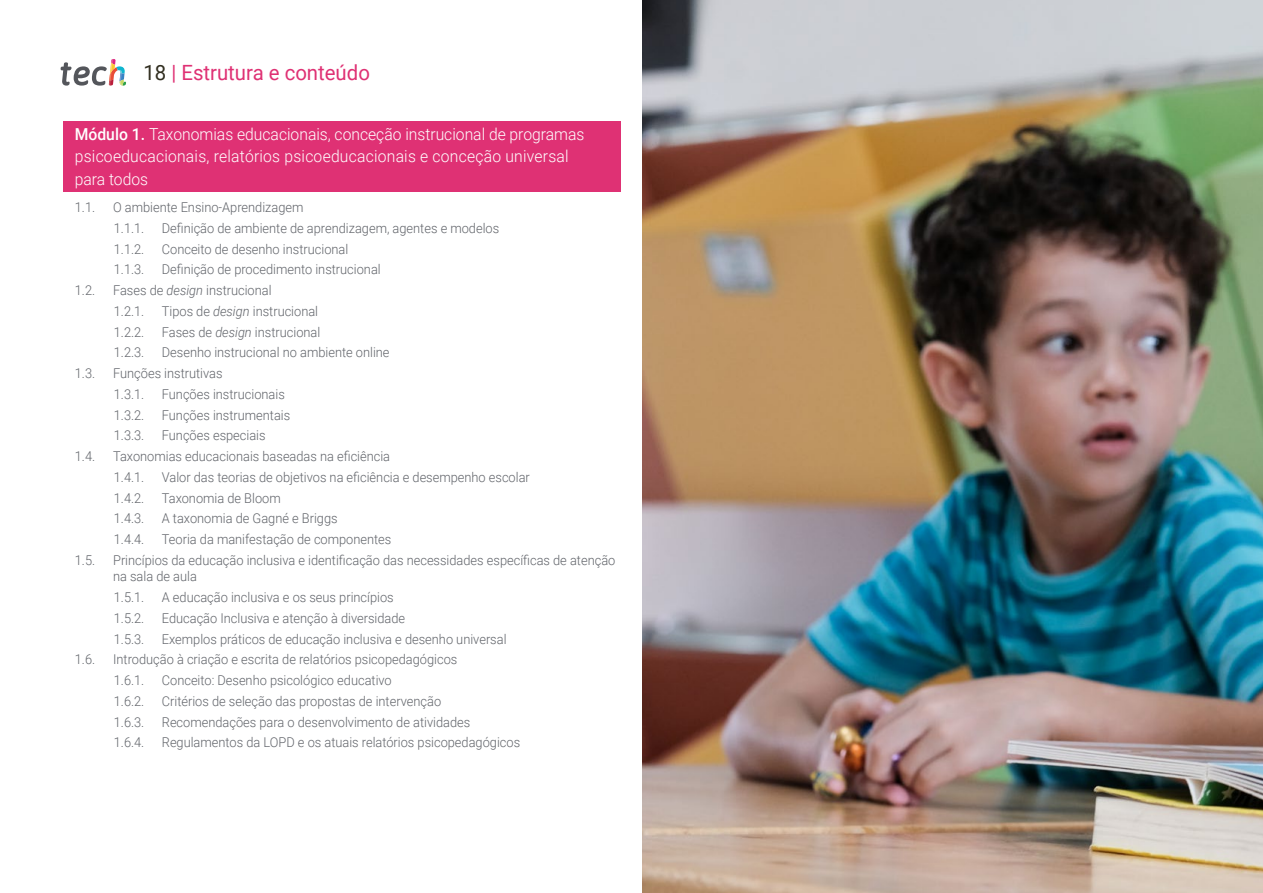
<style>
.page{position:relative;width:1263px;height:893px;background:#fff}
.page>*{position:absolute;margin:0;border:0;box-sizing:border-box;transform-origin:0 0}
.t1{font:21px "Roboto";color:#df3174}
.t2{font:300 16.5px/22.5px "Roboto";letter-spacing:.005em;color:#fff;scale:.95 1}
.t3{font:300 13.5px/20.7px "Roboto";color:#61646a;scale:.95 1}
.s1{color:#312e20}
.s2{font-weight:500}
.s3{font-style:italic}
</style>
<div class="page">
<div style="left:64px;top:121px;width:557px;height:70px;background:#df3174"></div>
<svg style="left:61px;top:59px;width:65px;height:27px"></svg>
<img style="left:642px;top:0;width:621px;height:893px">
<h1 class="t1" style="left:144px;top:57px;width:228px"><span class="s1">18</span> | Estrutura e conteúdo</h1>
<p class="t2" style="left:75px;top:122px;width:538px"><span class="s2">Módulo 1.</span> Taxonomias educacionais, conceção instrucional de programas psicoeducacionais, relatórios psicoeducacionais e conceção universal para todos</p>
<p class="t3" style="left:75px;top:196px;width:23px">1.1.</p>
<p class="t3" style="left:113px;top:196px;width:202px">O ambiente Ensino-Aprendizagem<br>1.1.1.</p>
<p class="t3" style="left:162px;top:217px;width:357px">Definição de ambiente de aprendizagem, agentes e modelos</p>
<p class="t3" style="left:114px;top:238px;width:34px">1.1.2.</p>
<p class="t3" style="left:162px;top:238px;width:198px">Conceito de desenho instrucional</p>
<p class="t3" style="left:114px;top:259px;width:34px">1.1.3.</p>
<p class="t3" style="left:162px;top:259px;width:232px">Definição de procedimento instrucional</p>
<p class="t3" style="left:75px;top:279px;width:23px">1.2.</p>
<p class="t3" style="left:113px;top:279px;width:168px">Fases de <span class="s3">design</span> instrucional<br>1.2.1.</p>
<p class="t3" style="left:162px;top:300px;width:166px">Tipos de <span class="s3">design</span> instrucional</p>
<p class="t3" style="left:114px;top:321px;width:34px">1.2.2.</p>
<p class="t3" style="left:162px;top:321px;width:168px">Fases de <span class="s3">design</span> instrucional</p>
<p class="t3" style="left:114px;top:342px;width:34px">1.2.3.</p>
<p class="t3" style="left:162px;top:342px;width:241px">Desenho instrucional no ambiente online</p>
<p class="t3" style="left:75px;top:362px;width:23px">1.3.</p>
<p class="t3" style="left:113px;top:362px;width:117px">Funções instrutivas<br>1.3.1.</p>
<p class="t3" style="left:162px;top:383px;width:131px">Funções instrucionais</p>
<p class="t3" style="left:114px;top:404px;width:34px">1.3.2.</p>
<p class="t3" style="left:162px;top:404px;width:137px">Funções instrumentais</p>
<p class="t3" style="left:114px;top:425px;width:34px">1.3.3.</p>
<p class="t3" style="left:162px;top:425px;width:111px">Funções especiais</p>
<p class="t3" style="left:75px;top:445px;width:23px">1.4.</p>
<p class="t3" style="left:113px;top:445px;width:293px">Taxonomias educacionais baseadas na eficiência<br>1.4.1.</p>
<p class="t3" style="left:162px;top:466px;width:389px">Valor das teorias de objetivos na eficiência e desempenho escolar</p>
<p class="t3" style="left:114px;top:487px;width:34px">1.4.2.</p>
<p class="t3" style="left:162px;top:487px;width:127px">Taxonomia de Bloom</p>
<p class="t3" style="left:114px;top:508px;width:34px">1.4.3.</p>
<p class="t3" style="left:162px;top:508px;width:187px">A taxonomia de Gagné e Briggs</p>
<p class="t3" style="left:114px;top:528px;width:34px">1.4.4.</p>
<p class="t3" style="left:162px;top:528px;width:243px">Teoria da manifestação de componentes</p>
<p class="t3" style="left:75px;top:549px;width:23px">1.5.</p>
<p class="t3" style="left:113px;top:551px;width:530px;line-height:16.5px">Princípios da educação inclusiva e identificação das necessidades específicas de atenção na sala de aula</p>
<p class="t3" style="left:114px;top:586px;width:34px">1.5.1.</p>
<p class="t3" style="left:162px;top:586px;width:246px">A educação inclusiva e os seus princípios</p>
<p class="t3" style="left:114px;top:607px;width:34px">1.5.2.</p>
<p class="t3" style="left:162px;top:607px;width:258px">Educação Inclusiva e atenção à diversidade</p>
<p class="t3" style="left:114px;top:628px;width:34px">1.5.3.</p>
<p class="t3" style="left:162px;top:628px;width:364px">Exemplos práticos de educação inclusiva e desenho universal</p>
<p class="t3" style="left:75px;top:649px;width:23px">1.6.</p>
<p class="t3" style="left:113px;top:649px;width:364px">Introdução à criação e escrita de relatórios psicopedagógicos<br>1.6.1.</p>
<p class="t3" style="left:162px;top:669px;width:244px">Conceito: Desenho psicológico educativo</p>
<p class="t3" style="left:114px;top:690px;width:34px">1.6.2.</p>
<p class="t3" style="left:162px;top:690px;width:296px">Critérios de seleção das propostas de intervenção</p>
<p class="t3" style="left:114px;top:711px;width:34px">1.6.3.</p>
<p class="t3" style="left:162px;top:711px;width:326px">Recomendações para o desenvolvimento de atividades</p>
<p class="t3" style="left:114px;top:732px;width:34px">1.6.4.</p>
<p class="t3" style="left:162px;top:732px;width:379px">Regulamentos da LOPD e os atuais relatórios psicopedagógicos</p>
</div>
